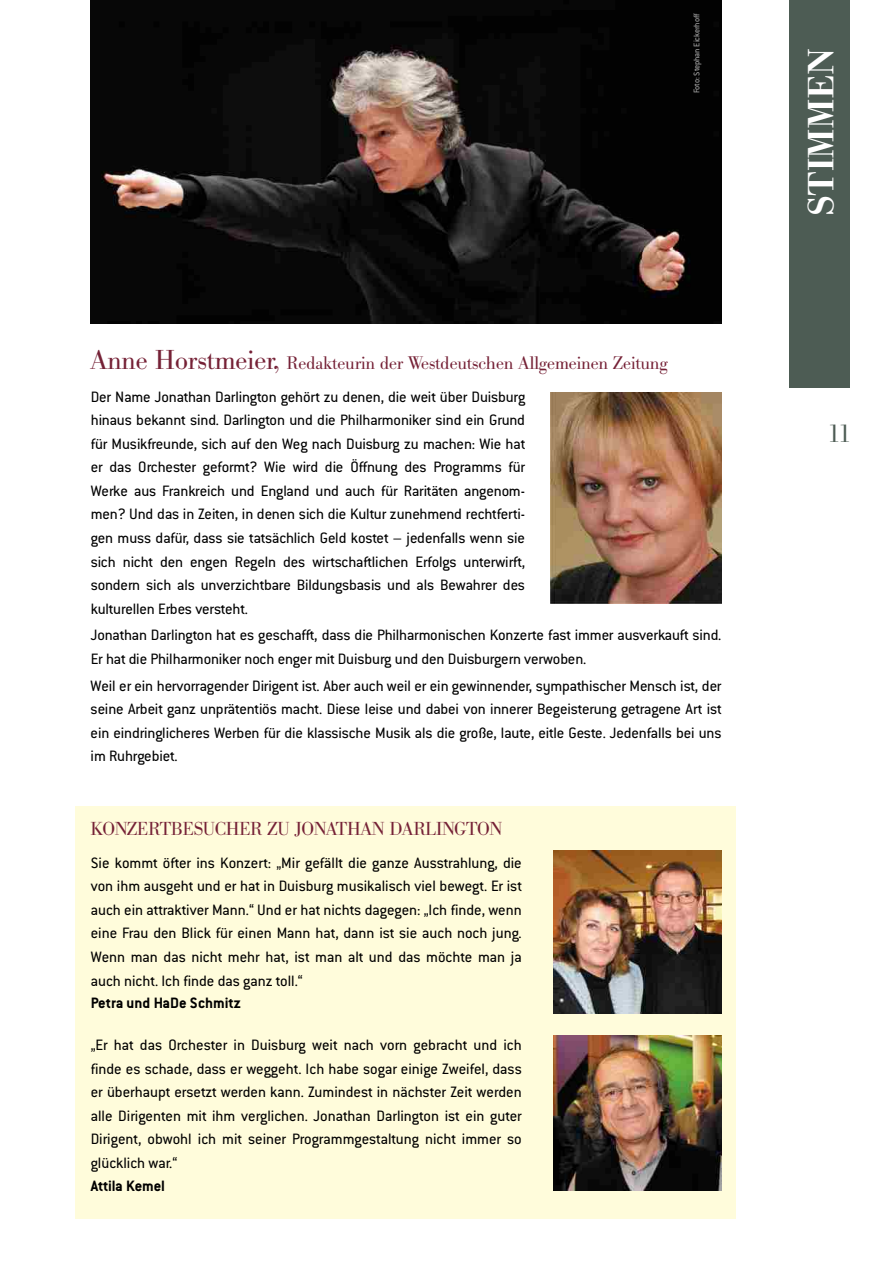
<style>
.page{position:relative;width:893px;height:1263px;background:#fff}
.page>*{position:absolute;margin:0;border:0;box-sizing:border-box;transform-origin:0 0}
.t1{font:700 36px "Bodoni Antiqua";letter-spacing:-.005em;color:#fff}
.t2{font:25.5px "Bodoni Antiqua";color:#4d5c54}
.t3{font:18.6px "Bodoni Antiqua";letter-spacing:-.02em;color:#752136}
.t4{font:18px "Bodoni Antiqua";letter-spacing:-.01em;color:#752136}
.t5{font:16.5px/23.5px "Conduit";color:#000;text-align:justify}
.t6{font:700 16.5px "Conduit";color:#000}
.t7{font:9px "Conduit";letter-spacing:-.01em;color:#ababab}
.s1{font-size:27px}
</style>
<div class="page">
<img style="left:91px;top:0;width:630px;height:324px">
<div style="left:789px;top:0;width:61px;height:388px;background:#4d5c54"></div>
<div style="left:75px;top:807px;width:661px;height:412px;background:#fffcdb"></div>
<img style="left:554px;top:850px;width:167px;height:164px">
<img style="left:551px;top:392px;width:170px;height:211px">
<img style="left:554px;top:1035px;width:167px;height:155px">
<p class="t7" style="left:693px;top:93px;width:81px;rotate:-90deg">Foto: Stephan Eickerhoff</p>
<p class="t4" style="left:91px;top:353px;width:579px"><span class="s1">Anne Horstmeier,</span> Redakteurin der Westdeutschen Allgemeinen Zeitung</p>
<p class="t5" style="left:91px;top:386px;width:436px">Der Name Jonathan Darlington gehört zu denen, die weit über Duisburg hinaus bekannt sind. Darlington und die Philharmoniker sind ein Grund für Musikfreunde, sich auf den Weg nach Duisburg zu machen: Wie hat er das Orchester geformt? Wie wird die Öffnung des Programms für Werke aus Frankreich und England und auch für Raritäten angenom&shy;men? Und das in Zeiten, in denen sich die Kultur zunehmend rechtferti&shy;gen muss dafür, dass sie tatsächlich Geld kostet – jedenfalls wenn sie sich nicht den engen Regeln des wirtschaftlichen Erfolgs unterwirft, sondern sich als unverzichtbare Bildungsbasis und als Bewahrer des kulturellen Erbes versteht.</p>
<p class="t5" style="left:91px;top:624px;width:632px">Jonathan Darlington hat es geschafft, dass die Philharmonischen Konzerte fast immer ausverkauft sind.<br>Er hat die Philharmoniker noch enger mit Duisburg und den Duisburgern verwoben.</p>
<p class="t5" style="left:91px;top:674px;width:632px">Weil er ein hervorragender Dirigent ist. Aber auch weil er ein gewinnender, sympathischer Mensch ist, der seine Arbeit ganz unprätentiös macht. Diese leise und dabei von innerer Begeisterung getragene Art ist ein eindringlicheres Werben für die klassische Musik als die große, laute, eitle Geste. Jedenfalls bei uns im Ruhrgebiet.</p>
<p class="t3" style="left:91px;top:818px;width:413px">KONZERTBESUCHER ZU JONATHAN DARLINGTON</p>
<p class="t5" style="left:91px;top:852px;width:433px">Sie kommt öfter ins Konzert: „Mir gefällt die ganze Ausstrahlung, die von ihm ausgeht und er hat in Duisburg musikalisch viel bewegt. Er ist auch ein attraktiver Mann.“ Und er hat nichts dagegen: „Ich finde, wenn eine Frau den Blick für einen Mann hat, dann ist sie auch noch jung.<br>Wenn man das nicht mehr hat, ist man alt und das möchte man ja auch nicht. Ich finde das ganz toll.“</p>
<p class="t6" style="left:91px;top:996px;width:152px">Petra und HaDe Schmitz</p>
<p class="t5" style="left:91px;top:1034px;width:433px">„Er hat das Orchester in Duisburg weit nach vorn gebracht und ich finde es schade, dass er weggeht. Ich habe sogar einige Zweifel, dass er überhaupt ersetzt werden kann. Zumindest in nächster Zeit werden alle Dirigenten mit ihm verglichen. Jonathan Darlington ist ein guter Dirigent, obwohl ich mit seiner Programmgestaltung nicht immer so glücklich war.“</p>
<p class="t6" style="left:91px;top:1178px;width:76px">Attila Kemel</p>
<h1 class="t1" style="left:800px;top:216px;width:170px;rotate:-90deg">STIMMEN</h1>
<h2 class="t2" style="left:827px;top:418px;width:25px">11</h2>
</div>
